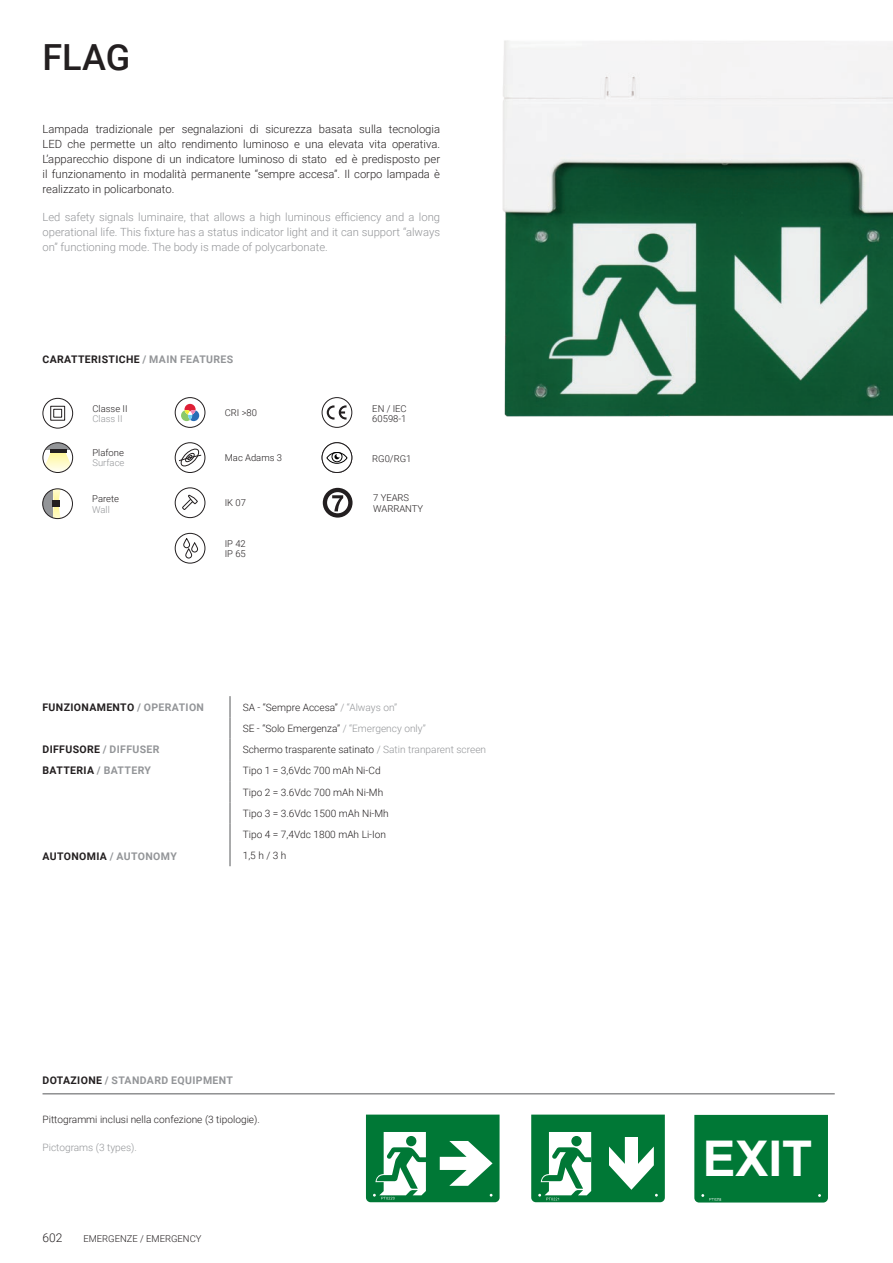
<style>
.page{position:relative;width:893px;height:1263px;background:#fff}
.page>*{position:absolute;margin:0;border:0;box-sizing:border-box;transform-origin:0 0}
.t1{font:700 49.2px "Arial";color:#fff}
.PRODOTTO_title{font:500 36px "Roboto";color:#231f20}
.t2{font:300 12px "Roboto";color:#231f20}
.PRODOTTO_testo_ita{font:300 11.25px/15px "Roboto";color:#231f20;text-align:justify}
.PRODOTTO_testo_eng{font:300 11.25px/15px "Roboto";color:#939598;text-align:justify}
.TAB_titolo{font:700 10.5px "Roboto";letter-spacing:.035em;color:#231f20}
.TAB_titolo-2{font:700 10.5px "Roboto";letter-spacing:.035em;color:#939598}
.INSTALL_testo_ita{font:300 10.2px "Roboto";color:#231f20}
.INSTALL_testo_eng{font:300 10.2px "Roboto";color:#939598}
.CARATTERISTICHE_body{font:300 9.45px/10.5px "Roboto";color:#231f20}
.CARATTERISTICHE_body-2{font:300 9.45px "Roboto";color:#939598}
.t3{font:3.9px "Arial Narrow";color:#fff}
.s1{color:#939598}
.s2{color:#231f20}
</style>
<div class="page">
<img style="left:502px;top:40px;width:391px;height:377px">
<svg style="left:230px;top:696px;width:1px;height:170px"></svg>
<svg style="left:366px;top:1114px;width:134px;height:89px"></svg>
<svg style="left:531px;top:1114px;width:134px;height:88px"></svg>
<div style="left:694px;top:1115px;width:134px;height:87px;background:#007836"></div>
<svg style="left:323px;top:488px;width:30px;height:30px"></svg>
<svg style="left:175px;top:533px;width:30px;height:30px"></svg>
<div style="left:176px;top:534px;width:28px;height:28px;background:#fff;border-radius:50%"></div>
<div style="left:186px;top:549px;width:6px;height:9px;border:1px solid #231f20;border-radius:3px"></div>
<div style="left:191px;top:543px;width:7px;height:9px;border:1px solid #231f20;border-radius:3px"></div>
<div style="left:183px;top:538px;width:7px;height:10px;border:1px solid #231f20;border-radius:3px"></div>
<div style="left:175px;top:533px;width:30px;height:30px;border:1px solid #231f20;border-radius:50%"></div>
<svg style="left:175px;top:398px;width:30px;height:29px"></svg>
<div style="left:176px;top:398px;width:28px;height:29px;background:#fff;border-radius:50%"></div>
<svg style="left:181px;top:404px;width:18px;height:17px"></svg>
<div style="left:175px;top:397px;width:30px;height:31px;border:1px solid #231f20;border-radius:50%"></div>
<svg style="left:322px;top:398px;width:30px;height:29px"></svg>
<div style="left:323px;top:398px;width:28px;height:29px;background:#fff;border-radius:50%"></div>
<svg style="left:327px;top:405px;width:19px;height:15px"></svg>
<div style="left:322px;top:397px;width:30px;height:31px;border:1px solid #231f20;border-radius:50%"></div>
<svg style="left:175px;top:443px;width:30px;height:29px"></svg>
<div style="left:175px;top:442px;width:30px;height:31px;border:1px solid #231f20;border-radius:50%"></div>
<svg style="left:52px;top:489px;width:20px;height:30px"></svg>
<svg style="left:43px;top:489px;width:9px;height:29px"></svg>
<div style="left:52px;top:500px;width:8px;height:7px;background:#231f20"></div>
<div style="left:43px;top:489px;width:30px;height:30px;border:1px solid #231f20;border-radius:50%"></div>
<svg style="left:322px;top:443px;width:30px;height:29px"></svg>
<div style="left:323px;top:443px;width:28px;height:29px;background:#fff;border-radius:50%"></div>
<div style="left:327px;top:452px;width:20px;height:12px;border:1px solid #000001;border-radius:50%"></div>
<svg style="left:329px;top:452px;width:15px;height:12px"></svg>
<div style="left:322px;top:442px;width:30px;height:31px;border:1px solid #231f20;border-radius:50%"></div>
<hr style="left:43px;top:1093px;width:792px;height:1px;background:#57585a">
<svg style="left:43px;top:443px;width:30px;height:29px"></svg>
<svg style="left:45px;top:453px;width:26px;height:19px"></svg>
<svg style="left:45px;top:443px;width:26px;height:6px"></svg>
<hr style="left:50px;top:449px;width:17px;height:4px;background:#231f20">
<div style="left:43px;top:442px;width:30px;height:31px;border:1px solid #231f20;border-radius:50%"></div>
<svg style="left:43px;top:398px;width:30px;height:30px"></svg>
<svg style="left:44px;top:399px;width:28px;height:28px"></svg>
<div style="left:50px;top:406px;width:15px;height:14px;border:1px solid #231f20"></div>
<div style="left:53px;top:409px;width:9px;height:8px;border:1px solid #231f20"></div>
<div style="left:43px;top:398px;width:30px;height:30px;border:1px solid #231f20;border-radius:50%"></div>
<svg style="left:175px;top:488px;width:30px;height:30px"></svg>
<div style="left:176px;top:489px;width:28px;height:28px;background:#fff;border-radius:50%"></div>
<svg style="left:182px;top:494px;width:16px;height:16px"></svg>
<div style="left:175px;top:488px;width:30px;height:30px;border:1px solid #231f20;border-radius:50%"></div>
<p class="PRODOTTO_title" style="left:43px;top:32px;width:89px">FLAG</p>
<p class="PRODOTTO_testo_ita" style="left:43px;top:122px;width:399px">Lampada tradizionale per segnalazioni di sicurezza basata sulla tecnologia LED che permette un alto rendimento luminoso e una elevata vita operativa.<br>L’apparecchio dispone di un indicatore luminoso di stato ed è predisposto per il funzionamento in modalità permanente “sempre accesa”. Il corpo lampada è realizzato in policarbonato.</p>
<p class="PRODOTTO_testo_eng" style="left:43px;top:209px;width:399px">Led safety signals luminaire, that allows a high luminous efficiency and a long operational life. This fixture has a status indicator light and it can support “always on” functioning mode. The body is made of polycarbonate.</p>
<p class="TAB_titolo" style="left:43px;top:352px;width:192px">CARATTERISTICHE <span class="s1">/ MAIN FEATURES</span></p>
<p class="CARATTERISTICHE_body" style="left:92px;top:403px;width:37px">Classe II</p>
<p class="CARATTERISTICHE_body-2" style="left:92px;top:412px;width:32px">Class II</p>
<p class="CARATTERISTICHE_body" style="left:92px;top:447px;width:33px">Plafone</p>
<p class="CARATTERISTICHE_body-2" style="left:92px;top:456px;width:33px">Surface</p>
<p class="CARATTERISTICHE_body" style="left:92px;top:493px;width:28px">Parete</p>
<p class="CARATTERISTICHE_body-2" style="left:92px;top:502px;width:19px">Wall</p>
<p class="CARATTERISTICHE_body" style="left:225px;top:407px;width:34px">CRI &gt;80</p>
<p class="CARATTERISTICHE_body" style="left:225px;top:452px;width:59px">Mac Adams 3</p>
<p class="CARATTERISTICHE_body" style="left:225px;top:497px;width:23px">IK 07</p>
<p class="CARATTERISTICHE_body" style="left:225px;top:538px;width:23px">IP 42</p>
<p class="CARATTERISTICHE_body" style="left:225px;top:548px;width:23px">IP 65</p>
<p class="CARATTERISTICHE_body" style="left:372px;top:403px;width:36px">EN / IEC<br>60598-1</p>
<p class="CARATTERISTICHE_body" style="left:372px;top:453px;width:41px">RG0/RG1</p>
<p class="CARATTERISTICHE_body" style="left:373px;top:492px;width:52px">7 YEARS<br>WARRANTY</p>
<p class="TAB_titolo" style="left:43px;top:700px;width:163px">FUNZIONAMENTO <span class="s1">/ OPERATION</span></p>
<p class="INSTALL_testo_ita" style="left:243px;top:700px;width:156px">SA - “Sempre Accesa” <span class="s1">/ “Always on”</span></p>
<p class="INSTALL_testo_ita" style="left:243px;top:721px;width:184px">SE - “Solo Emergenza” <span class="s1">/ “Emergency only”</span></p>
<p class="TAB_titolo" style="left:43px;top:742px;width:119px">DIFFUSORE <span class="s1">/ DIFFUSER</span></p>
<p class="INSTALL_testo_ita" style="left:243px;top:742px;width:245px">Schermo trasparente satinato <span class="s1">/ Satin tranparent screen</span></p>
<p class="TAB_titolo" style="left:43px;top:763px;width:110px">BATTERIA <span class="s1">/ BATTERY</span></p>
<p class="INSTALL_testo_ita" style="left:243px;top:763px;width:139px">Tipo 1 = 3,6Vdc 700 mAh Ni-Cd</p>
<p class="INSTALL_testo_ita" style="left:243px;top:785px;width:142px">Tipo 2 = 3.6Vdc 700 mAh Ni-Mh</p>
<p class="INSTALL_testo_ita" style="left:243px;top:806px;width:148px">Tipo 3 = 3.6Vdc 1500 mAh Ni-Mh</p>
<p class="INSTALL_testo_ita" style="left:243px;top:827px;width:145px">Tipo 4 = 7,4Vdc 1800 mAh Li-Ion</p>
<p class="TAB_titolo" style="left:43px;top:848px;width:136px">AUTONOMIA <span class="s1">/ AUTONOMY</span></p>
<p class="INSTALL_testo_ita" style="left:243px;top:849px;width:45px">1,5 h / 3 h</p>
<p class="TAB_titolo-2" style="left:43px;top:1073px;width:192px"><span class="s2">DOTAZIONE</span> / STANDARD EQUIPMENT</p>
<p class="INSTALL_testo_ita" style="left:43px;top:1112px;width:219px">Pittogrammi inclusi nella confezione (3 tipologie).</p>
<p class="INSTALL_testo_eng" style="left:43px;top:1140px;width:96px">Pictograms (3 types).</p>
<p class="t2" style="left:43px;top:1229px;width:21px">602</p>
<p class="CARATTERISTICHE_body" style="left:83px;top:1233px;width:120px">EMERGENZE / EMERGENCY</p>
<p class="t1" style="left:703px;top:1124px;width:111px">EXIT</p>
<p class="t3" style="left:719px;top:1196px;width:3px">8</p>
</div>
